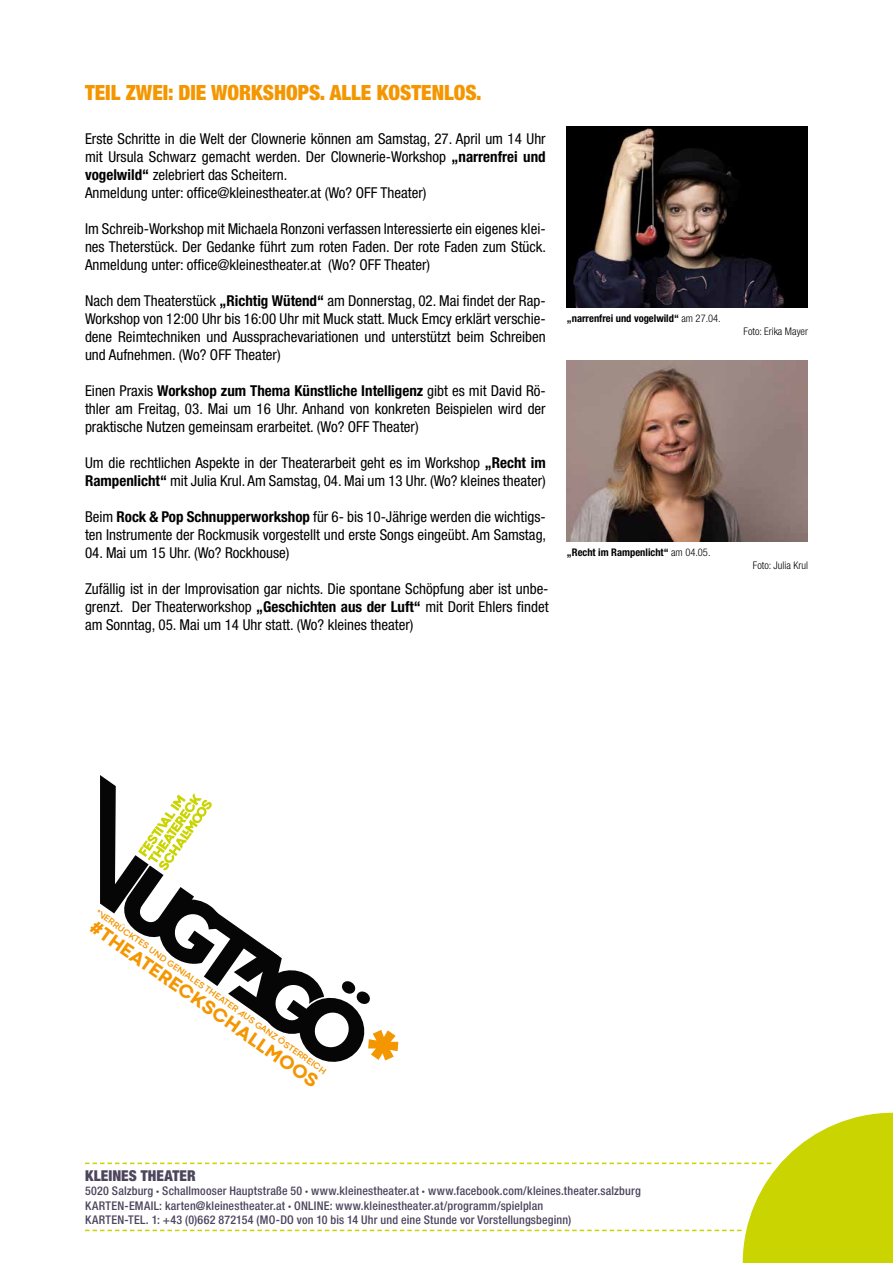
<style>
.page{position:relative;width:893px;height:1263px;background:#fff}
.page>*{position:absolute;margin:0;border:0;box-sizing:border-box;transform-origin:0 0}
.t1{font:900 condensed 21px "Helvetica Neue LT Pro";color:#f49600}
.t2{font:condensed 15px/18px "Helvetica Neue LT Pro";color:#000;text-align:justify}
.t3{font:900 condensed 15px "Helvetica Neue LT Pro";letter-spacing:.005em;color:#4d455d}
.t4{font:500 condensed 12px/14.2px "Helvetica Neue LT Pro";letter-spacing:.015em;color:#4d455d}
.t5{font:700 condensed 10.5px "Helvetica Neue LT Pro";color:#000}
.t6{font:300 condensed 10.5px "Helvetica Neue LT Pro";color:#000}
.t7{font:800 9.6px "Codec Cold";color:#f49600}
.t8{font:700 4.5px "Codec Cold";color:#f49600}
.s1{font-weight:700}
.s2{font-weight:300}
.s3{font-weight:900}
</style>
<div class="page">
<svg style="left:85px;top:1113px;width:808px;height:150px"></svg>
<img style="left:567px;top:126px;width:241px;height:181px">
<img style="left:567px;top:360px;width:241px;height:181px">
<svg style="left:100px;top:775px;width:298px;height:287px"></svg>
<h1 class="t1" style="left:85px;top:81px;width:398px">TEIL ZWEI: DIE WORKSHOPS. ALLE KOSTENLOS.</h1>
<p class="t2" style="left:85px;top:130px;width:462px;text-align:left">Erste Schritte in die Welt der Clownerie können am Samstag, 27. April um 14 Uhr mit Ursula Schwarz gemacht werden. Der Clownerie-Workshop <span class="s1">„narrenfrei und vogelwild“</span> zelebriert das Scheitern.<br>Anmeldung unter: office@kleinestheater.at (Wo? OFF Theater)</p>
<p class="t2" style="left:85px;top:220px;width:463px">Im Schreib-Workshop mit Michaela Ronzoni verfassen Interessierte ein eigenes klei&shy;nes Theterstück. Der Gedanke führt zum roten Faden. Der rote Faden zum Stück.<br>Anmeldung unter: office@kleinestheater.at (Wo? OFF Theater)</p>
<p class="t2" style="left:85px;top:292px;width:462px">Nach dem Theaterstück <span class="s1">„Richtig Wütend“</span> am Donnerstag, 02. Mai findet der Rap-Workshop von 12:00 Uhr bis 16:00 Uhr mit Muck statt. Muck Emcy erklärt verschie&shy;dene Reimtechniken und Aussprachevariationen und unterstützt beim Schreiben und Aufnehmen. (Wo? OFF Theater)</p>
<p class="t2" style="left:85px;top:382px;width:462px">Einen Praxis <span class="s1">Workshop zum Thema Künstliche Intelligenz</span> gibt es mit David Rö&shy;thler am Freitag, 03. Mai um 16 Uhr. Anhand von konkreten Beispielen wird der praktische Nutzen gemeinsam erarbeitet. (Wo? OFF Theater)</p>
<p class="t2" style="left:85px;top:454px;width:462px">Um die rechtlichen Aspekte in der Theaterarbeit geht es im Workshop <span class="s1">„Recht im<br>Rampenlicht“</span> mit Julia Krul. Am Samstag, 04. Mai um 13 Uhr. (Wo? kleines theater)</p>
<p class="t2" style="left:85px;top:508px;width:463px">Beim <span class="s1">Rock &amp; Pop Schnupperworkshop</span> für 6- bis 10-Jährige werden die wichtigs&shy;ten Instrumente der Rockmusik vorgestellt und erste Songs eingeübt. Am Samstag,</p>
<p class="t2" style="left:85px;top:544px;width:206px">04. Mai um 15 Uhr. (Wo? Rockhouse)</p>
<p class="t2" style="left:85px;top:580px;width:465px">Zufällig ist in der Improvisation gar nichts. Die spontane Schöpfung aber ist unbe&shy;grenzt. Der Theaterworkshop <span class="s1">„Geschichten aus der Luft“</span> mit Dorit Ehlers findet am Sonntag, 05. Mai um 14 Uhr statt. (Wo? kleines theater)</p>
<p class="t5" style="left:567px;top:312px;width:155px">„narrenfrei und vogelwild“ <span class="s2">am 27.04.</span></p>
<p class="t5" style="left:567px;top:546px;width:145px">„Recht im Rampenlicht“ <span class="s2">am 04.05.</span></p>
<p class="t6" style="left:743px;top:327px;width:66px">Foto: Erika Mayer</p>
<p class="t6" style="left:753px;top:561px;width:56px">Foto: Julia Krul</p>
<p class="t8" style="left:97px;top:910px;width:281px;rotate:35deg">*VERRÜCKTES UND GENIALES THEATER AUS GANZ ÖSTERREICH</p>
<p class="t7" style="left:93px;top:923px;width:276px;rotate:35deg">#THEATERECKSCHALLMOOS</p>
<p class="t3" style="left:85px;top:1167px;width:112px">KLEINES THEATER</p>
<p class="t4" style="left:85px;top:1185px;width:557px">5020 Salzburg <span class="s3">·</span> Schallmooser Hauptstraße 50 <span class="s3">·</span> www.kleinestheater.at <span class="s3">·</span> www.facebook.com/kleines.theater.salzburg<br>KARTEN-EMAIL: karten@kleinestheater.at <span class="s3">·</span> ONLINE: www.kleinestheater.at/programm/spielplan<br>KARTEN-TEL. 1: +43 (0)662 872154 (MO-DO von 10 bis 14 Uhr und eine Stunde vor Vorstellungsbeginn)</p>
</div>
